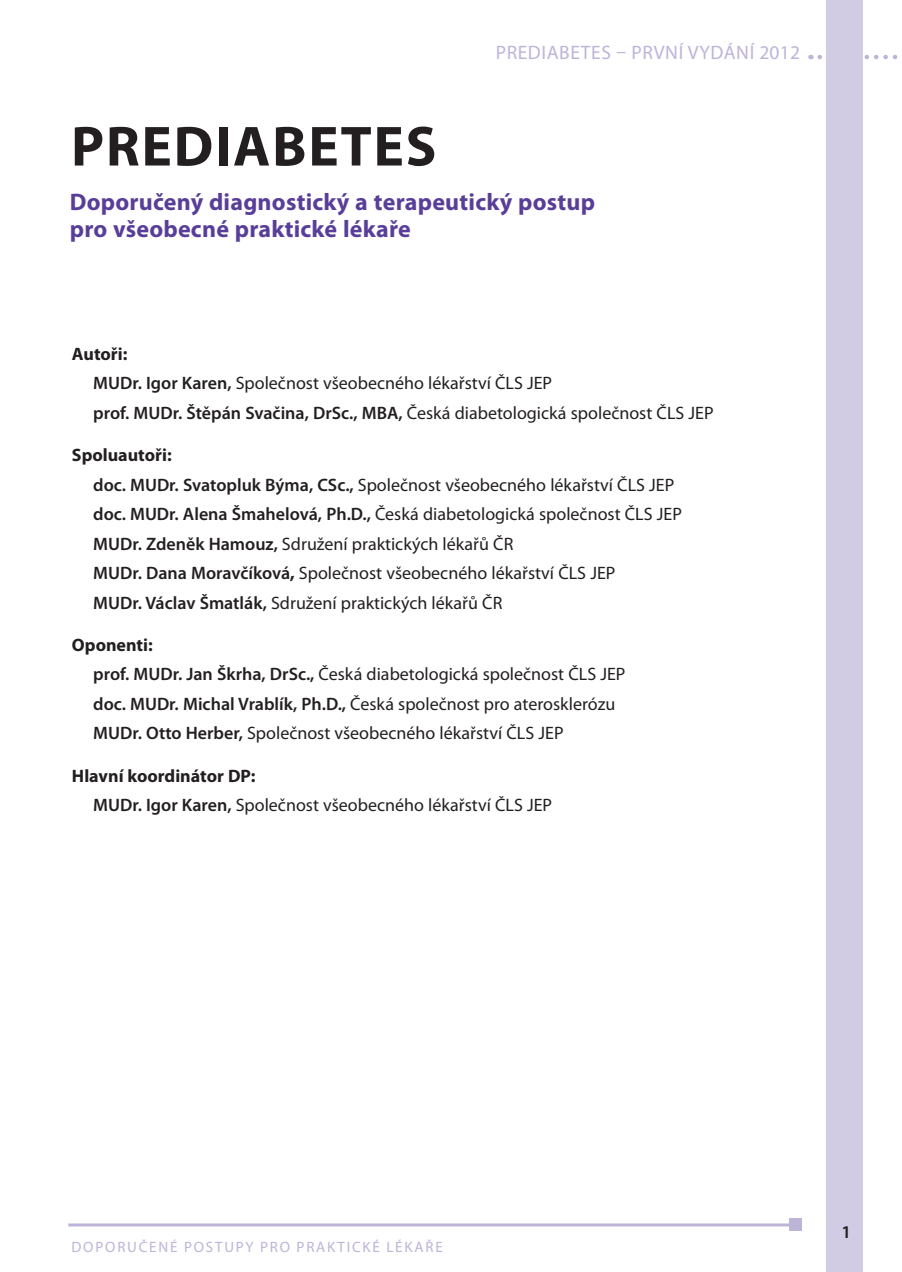
<style>
.page{position:relative;width:902px;height:1272px;background:#fff}
.page>*{position:absolute;margin:0;border:0;box-sizing:border-box;transform-origin:0 0}
.t1{font:700 57px "Myriad Pro";letter-spacing:.03em;color:#231f20}
.t2{font:700 24px/27px "Myriad Pro";letter-spacing:.01em;color:#593e99}
.t3{font:19.5px "Myriad Pro";letter-spacing:.03em;color:#beb4d8}
.t4{font:18px/29.5px "Myriad Pro";color:#231f20}
.t5{font:600 18px "Myriad Pro";color:#231f20}
.t6{font:15px "Myriad Pro";letter-spacing:.12em;color:#beb4d8}
.s1{font-weight:700}
.s2{font-weight:600}
</style>
<div class="page">
<svg style="left:820px;top:55px;width:78px;height:4px"></svg>
<div style="left:826px;top:0;width:37px;height:1272px;background:#d1cbe4"></div>
<hr style="left:68px;top:1223px;width:728px;height:3px;background:#beb4d8">
<div style="left:790px;top:1219px;width:12px;height:12px;background:#beb4d8"></div>
<p class="t3" style="left:496px;top:45px;width:306px">PREDIABETES – PRVNÍ VYDÁNÍ 2012</p>
<h1 class="t1" style="left:71px;top:125px;width:367px">PREDIABETES</h1>
<h2 class="t2" style="left:70px;top:191px;width:527px">Doporučený diagnostický a terapeutický postup pro všeobecné praktické lékaře</h2>
<p class="t4" style="left:93px;top:340px;width:622px;text-indent:-21px"><span class="s1">Autoři:<br></span><span class="s2">MUDr. Igor Karen,</span> Společnost všeobecného lékařství ČLS JEP<br><span class="s2">prof. MUDr. Štěpán Svačina, DrSc., MBA,</span> Česká diabetologická společnost ČLS JEP</p>
<p class="t4" style="left:93px;top:442px;width:590px;text-indent:-21px"><span class="s1">Spoluautoři:<br></span><span class="s2">doc. MUDr. Svatopluk Býma, CSc.,</span> Společnost všeobecného lékařství ČLS JEP <span class="s2">doc. MUDr. Alena Šmahelová, Ph.D.,</span> Česká diabetologická společnost ČLS JEP <span class="s2">MUDr. Zdeněk Hamouz,</span> Sdružení praktických lékařů ČR<br><span class="s2">MUDr. Dana Moravčíková</span><span class="s1">,</span> Společnost všeobecného lékařství ČLS JEP<br><span class="s2">MUDr. Václav Šmatlák,</span> Sdružení praktických lékařů ČR</p>
<p class="t4" style="left:93px;top:631px;width:534px;text-indent:-21px"><span class="s1">Oponenti:<br></span><span class="s2">prof. MUDr. Jan Škrha, DrSc.,</span> Česká diabetologická společnost ČLS JEP <span class="s2">doc. MUDr. Michal Vrablík, Ph.D.,</span> Česká společnost pro aterosklerózu <span class="s2">MUDr. Otto Herber,</span> Společnost všeobecného lékařství ČLS JEP</p>
<p class="t4" style="left:93px;top:762px;width:460px;text-indent:-21px"><span class="s1">Hlavní koordinátor DP:<br></span><span class="s2">MUDr. Igor Karen,</span> Společnost všeobecného lékařství ČLS JEP</p>
<p class="t6" style="left:72px;top:1241px;width:373px">DOPORUČENÉ POSTUPY PRO PRAKTICKÉ LÉKAŘE</p>
<p class="t5" style="left:842px;top:1225px;width:11px">1</p>
</div>
